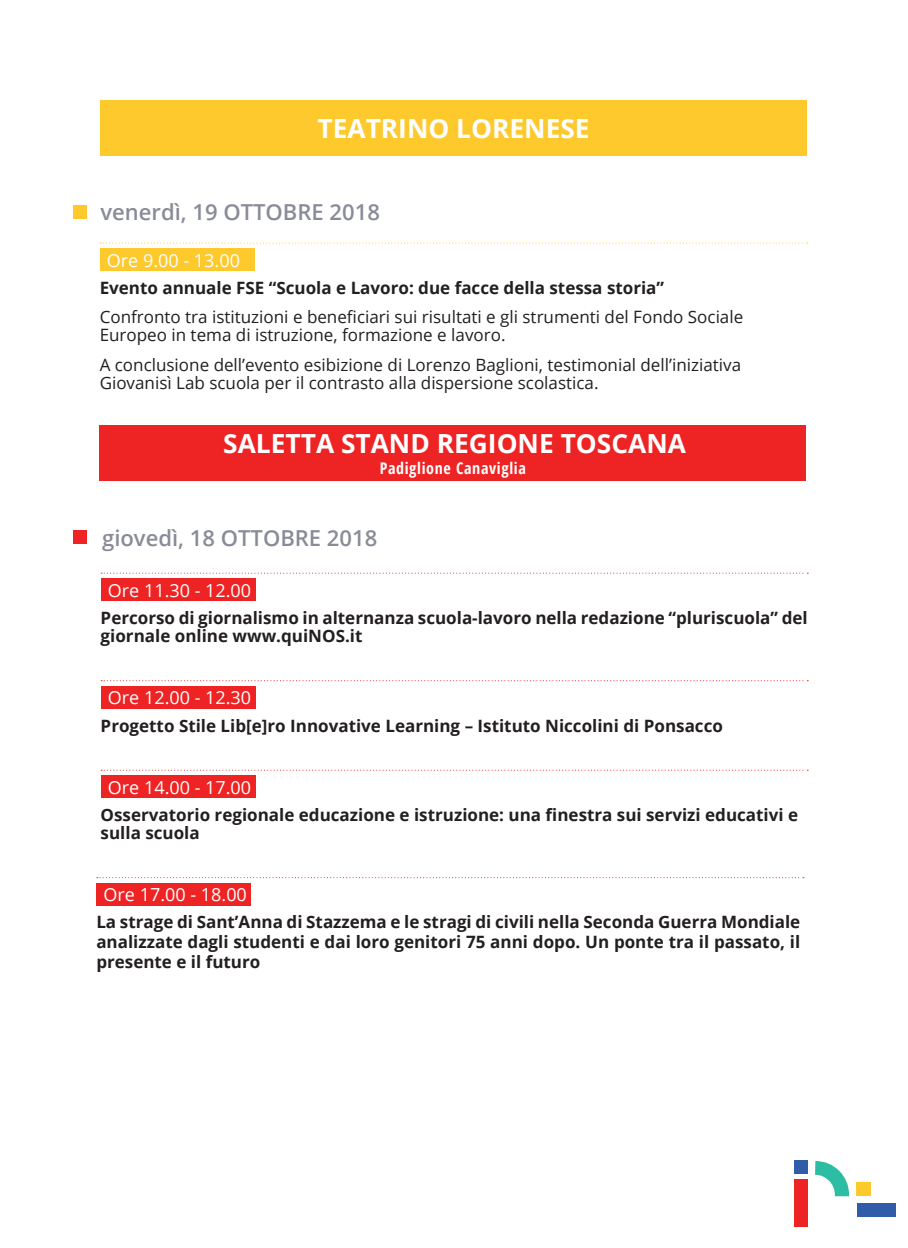
<style>
.page{position:relative;width:908px;height:1248px;background:#fff}
.page>*{position:absolute;margin:0;border:0;box-sizing:border-box;transform-origin:0 0}
.t1{font:700 26.4px "Open Sans";color:#fff}
.t2{font:600 22px "Open Sans";color:#898c97}
.t3{font:18px "Open Sans";color:#fff}
.t4{font:700 17px/20px "Open Sans";color:#231f20}
.t5{font:17px/18px "Open Sans";color:#231f20}
.t6{font:700 condensed 16px "Open Sans";letter-spacing:.04em;color:#fff}
</style>
<div class="page">
<div style="left:100px;top:248px;width:154px;height:23px;background:#fec92d"></div>
<svg style="left:100px;top:242px;width:703px;height:1px"></svg>
<div style="left:74px;top:205px;width:13px;height:13px;background:#fec92d"></div>
<div style="left:794px;top:1179px;width:13px;height:47px;background:#ee2323"></div>
<div style="left:794px;top:1160px;width:13px;height:13px;background:#315caa"></div>
<div style="left:856px;top:1202px;width:38px;height:14px;background:#315caa"></div>
<svg style="left:815px;top:1161px;width:33px;height:35px"></svg>
<div style="left:855px;top:1182px;width:14px;height:14px;background:#fec92d"></div>
<div style="left:100px;top:100px;width:706px;height:56px;background:#fec92d"></div>
<div style="left:74px;top:530px;width:13px;height:13px;background:#ee2323"></div>
<div style="left:100px;top:425px;width:705px;height:56px;background:#ee2323"></div>
<div style="left:101px;top:686px;width:154px;height:22px;background:#ee2323"></div>
<svg style="left:101px;top:680px;width:706px;height:1px"></svg>
<div style="left:96px;top:883px;width:155px;height:22px;background:#ee2323"></div>
<svg style="left:97px;top:877px;width:706px;height:1px"></svg>
<div style="left:101px;top:775px;width:154px;height:23px;background:#ee2323"></div>
<svg style="left:101px;top:769px;width:703px;height:1px"></svg>
<div style="left:101px;top:578px;width:154px;height:23px;background:#ee2323"></div>
<svg style="left:101px;top:572px;width:703px;height:1px"></svg>
<h1 class="t1" style="left:317px;top:110px;width:273px">TEATRINO LORENESE</h1>
<p class="t2" style="left:100px;top:197px;width:281px">venerdì, 19 OTTOBRE 2018</p>
<p class="t3" style="left:107px;top:248px;width:134px">Ore 9.00 - 13.00</p>
<p class="t4" style="left:100px;top:277px;width:565px">Evento annuale FSE “Scuola e Lavoro: due facce della stessa storia”</p>
<p class="t5" style="left:100px;top:307px;width:644px">Confronto tra istituzioni e beneficiari sui risultati e gli strumenti del Fondo Sociale<br>Europeo in tema di istruzione, formazione e lavoro.</p>
<p class="t5" style="left:100px;top:355px;width:642px">A conclusione dell’evento esibizione di Lorenzo Baglioni, testimonial dell’iniziativa<br>Giovanisì Lab scuola per il contrasto alla dispersione scolastica.</p>
<h1 class="t1" style="left:223px;top:425px;width:464px">SALETTA STAND REGIONE TOSCANA</h1>
<p class="t6" style="left:379px;top:456px;width:148px">Padiglione Canaviglia</p>
<p class="t2" style="left:102px;top:522px;width:276px">giovedì, 18 OTTOBRE 2018</p>
<p class="t3" style="left:108px;top:577px;width:145px">Ore 11.30 - 12.00</p>
<p class="t4" style="left:101px;top:608px;width:708px;line-height:18px">Percorso di giornalismo in alternanza scuola-lavoro nella redazione “pluriscuola” del giornale online www.quiNOS.it</p>
<p class="t3" style="left:108px;top:685px;width:145px">Ore 12.00 - 12.30</p>
<p class="t4" style="left:101px;top:714px;width:623px">Progetto Stile Lib[e]ro Innovative Learning – Istituto Niccolini di Ponsacco</p>
<p class="t3" style="left:108px;top:774px;width:145px">Ore 14.00 - 17.00</p>
<p class="t4" style="left:101px;top:805px;width:698px;line-height:18px">Osservatorio regionale educazione e istruzione: una finestra sui servizi educativi e sulla scuola</p>
<p class="t3" style="left:103px;top:882px;width:145px">Ore 17.00 - 18.00</p>
<p class="t4" style="left:96px;top:911px;width:705px;text-align:justify">La strage di Sant’Anna di Stazzema e le stragi di civili nella Seconda Guerra Mondiale analizzate dagli studenti e dai loro genitori 75 anni dopo. Un ponte tra il passato, il presente e il futuro</p>
</div>
